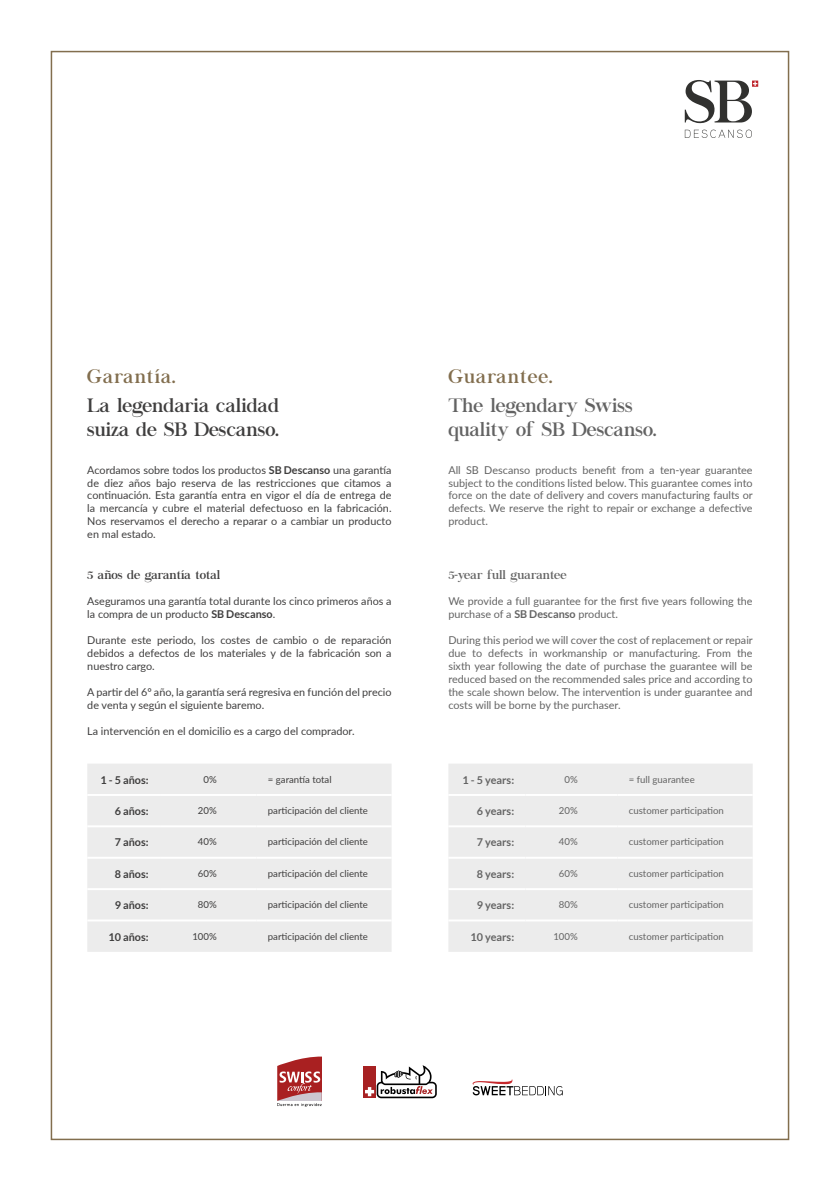
<style>
.page{position:relative;width:840px;height:1191px;background:#fff}
.page>*{position:absolute;margin:0;border:0;box-sizing:border-box;transform-origin:0 0}
.t1{font:19.2px/24.6px "Chapaza";color:#3f3e3e}
.t2{font:19.2px/24.6px "Chapaza";color:#636363}
.t3{font:19.2px "Chapaza";letter-spacing:.05em;color:#826e4e}
.t4{font:12.2px "Chapaza";color:#3f3e3e}
.t5{font:12.2px "Chapaza";color:#636363}
.t6{font:10.8px/13px "Lato";color:#3f3e3e;text-align:justify}
.t7{font:10.8px/13px "Lato";color:#636363;text-align:justify}
.t8{font:700 10.8px "Lato";color:#636363}
.t9{font:700 10.8px "Lato";color:#3f3e3e}
.t10{font:9.6px "Lato";color:#3f3e3e}
.t11{font:9.6px "Lato";color:#636363}
.s1{font-weight:700}
</style>
<div class="page">
<svg style="left:684px;top:80px;width:73px;height:43px"></svg>
<svg style="left:684px;top:130px;width:67px;height:8px"></svg>
<svg style="left:472px;top:1079px;width:90px;height:16px"></svg>
<div style="left:363px;top:1066px;width:13px;height:32px;background:#a72122"></div>
<svg style="left:365px;top:1065px;width:71px;height:33px"></svg>
<svg style="left:277px;top:1056px;width:44px;height:50px"></svg>
<div style="left:87px;top:764px;width:304px;height:188px;background:#ececec"></div>
<hr style="left:87px;top:794px;width:73px;height:2px;background:#fff">
<hr style="left:160px;top:794px;width:96px;height:2px;background:#fff">
<hr style="left:256px;top:794px;width:135px;height:2px;background:#fff">
<hr style="left:87px;top:825px;width:73px;height:2px;background:#fff">
<hr style="left:160px;top:825px;width:96px;height:2px;background:#fff">
<hr style="left:256px;top:825px;width:135px;height:2px;background:#fff">
<hr style="left:87px;top:856px;width:73px;height:2px;background:#fff">
<hr style="left:160px;top:856px;width:96px;height:2px;background:#fff">
<hr style="left:256px;top:856px;width:135px;height:2px;background:#fff">
<hr style="left:87px;top:888px;width:73px;height:2px;background:#fff">
<hr style="left:160px;top:888px;width:96px;height:2px;background:#fff">
<hr style="left:256px;top:888px;width:135px;height:2px;background:#fff">
<hr style="left:87px;top:919px;width:73px;height:2px;background:#fff">
<hr style="left:160px;top:919px;width:96px;height:2px;background:#fff">
<hr style="left:256px;top:919px;width:135px;height:2px;background:#fff">
<div style="left:448px;top:764px;width:304px;height:188px;background:#ececec"></div>
<hr style="left:448px;top:794px;width:77px;height:2px;background:#fff">
<hr style="left:525px;top:794px;width:92px;height:2px;background:#fff">
<hr style="left:617px;top:794px;width:135px;height:2px;background:#fff">
<hr style="left:448px;top:825px;width:77px;height:2px;background:#fff">
<hr style="left:525px;top:825px;width:92px;height:2px;background:#fff">
<hr style="left:617px;top:825px;width:135px;height:2px;background:#fff">
<hr style="left:448px;top:856px;width:77px;height:2px;background:#fff">
<hr style="left:525px;top:856px;width:92px;height:2px;background:#fff">
<hr style="left:617px;top:856px;width:135px;height:2px;background:#fff">
<hr style="left:448px;top:888px;width:77px;height:2px;background:#fff">
<hr style="left:525px;top:888px;width:92px;height:2px;background:#fff">
<hr style="left:617px;top:888px;width:135px;height:2px;background:#fff">
<hr style="left:448px;top:919px;width:77px;height:2px;background:#fff">
<hr style="left:525px;top:919px;width:92px;height:2px;background:#fff">
<hr style="left:617px;top:919px;width:135px;height:2px;background:#fff">
<h1 class="t3" style="left:87px;top:365px;width:90px">Garantía.</h1>
<h1 class="t1" style="left:87px;top:392px;width:193px">La legendaria calidad suiza de SB Descanso.</h1>
<p class="t6" style="left:87px;top:462px;width:305px">Acordamos sobre todos los productos <span class="s1">SB Descanso</span> una garantía de diez años bajo reserva de las restricciones que citamos a continuación. Esta garantía entra en vigor el día de entrega de la mercancía y cubre el material defectuoso en la fabricación.<br>Nos reservamos el derecho a reparar o a cambiar un producto en mal estado.</p>
<p class="t4" style="left:87px;top:567px;width:134px">5 años de garantía total</p>
<p class="t6" style="left:87px;top:594px;width:305px">Aseguramos una garantía total durante los cinco primeros años a la compra de un producto <span class="s1">SB Descanso</span>.</p>
<p class="t6" style="left:87px;top:633px;width:305px">Durante este periodo, los costes de cambio o de reparación debidos a defectos de los materiales y de la fabricación son a nuestro cargo.</p>
<p class="t6" style="left:87px;top:684px;width:305px">A partir del 6º año, la garantía será regresiva en función del precio de venta y según el siguiente baremo.</p>
<p class="t6" style="left:87px;top:723px;width:269px">La intervención en el domicilio es a cargo del comprador.</p>
<p class="t9" style="left:100px;top:773px;width:50px">1 - 5 años:</p>
<p class="t10" style="left:203px;top:772px;width:15px">0%</p>
<p class="t10" style="left:268px;top:772px;width:65px">= garantía total</p>
<p class="t9" style="left:115px;top:805px;width:35px">6 años:</p>
<p class="t10" style="left:198px;top:803px;width:20px">20%</p>
<p class="t10" style="left:268px;top:803px;width:101px">participación del cliente</p>
<p class="t9" style="left:115px;top:836px;width:35px">7 años:</p>
<p class="t10" style="left:198px;top:835px;width:20px">40%</p>
<p class="t10" style="left:268px;top:835px;width:101px">participación del cliente</p>
<p class="t9" style="left:115px;top:867px;width:35px">8 años:</p>
<p class="t10" style="left:198px;top:866px;width:20px">60%</p>
<p class="t10" style="left:268px;top:866px;width:101px">participación del cliente</p>
<p class="t9" style="left:115px;top:899px;width:35px">9 años:</p>
<p class="t10" style="left:198px;top:897px;width:20px">80%</p>
<p class="t10" style="left:268px;top:897px;width:101px">participación del cliente</p>
<p class="t9" style="left:108px;top:930px;width:42px">10 años:</p>
<p class="t10" style="left:192px;top:929px;width:26px">100%</p>
<p class="t10" style="left:268px;top:929px;width:101px">participación del cliente</p>
<h1 class="t3" style="left:448px;top:365px;width:105px">Guarantee.</h1>
<h1 class="t2" style="left:448px;top:392px;width:209px">The legendary Swiss quality of SB Descanso.</h1>
<p class="t7" style="left:448px;top:462px;width:306px">All SB Descanso products benefit from a ten-year guarantee subject to the conditions listed below. This guarantee comes into force on the date of delivery and covers manufacturing faults or defects. We reserve the right to repair or exchange a defective product.</p>
<p class="t5" style="left:448px;top:567px;width:120px">5-year full guarantee</p>
<p class="t7" style="left:448px;top:594px;width:305px">We provide a full guarantee for the first five years following the purchase of a <span class="s1">SB Descanso</span> product.</p>
<p class="t7" style="left:448px;top:633px;width:306px">During this period we will cover the cost of replacement or repair due to defects in workmanship or manufacturing. From the sixth year following the date of purchase the guarantee will be reduced based on the recommended sales price and according to the scale shown below. The intervention is under guarantee and costs will be borne by the purchaser.</p>
<p class="t8" style="left:462px;top:773px;width:53px">1 - 5 years:</p>
<p class="t11" style="left:564px;top:772px;width:15px">0%</p>
<p class="t11" style="left:628px;top:772px;width:67px">= full guarantee</p>
<p class="t8" style="left:476px;top:805px;width:39px">6 years:</p>
<p class="t11" style="left:558px;top:803px;width:20px">20%</p>
<p class="t11" style="left:628px;top:803px;width:96px">customer participation</p>
<p class="t8" style="left:476px;top:836px;width:39px">7 years:</p>
<p class="t11" style="left:558px;top:835px;width:20px">40%</p>
<p class="t11" style="left:628px;top:835px;width:96px">customer participation</p>
<p class="t8" style="left:476px;top:867px;width:39px">8 years:</p>
<p class="t11" style="left:558px;top:866px;width:20px">60%</p>
<p class="t11" style="left:628px;top:866px;width:96px">customer participation</p>
<p class="t8" style="left:476px;top:899px;width:39px">9 years:</p>
<p class="t11" style="left:558px;top:897px;width:20px">80%</p>
<p class="t11" style="left:628px;top:897px;width:96px">customer participation</p>
<p class="t8" style="left:470px;top:930px;width:45px">10 years:</p>
<p class="t11" style="left:553px;top:929px;width:26px">100%</p>
<p class="t11" style="left:628px;top:929px;width:96px">customer participation</p>
</div>
